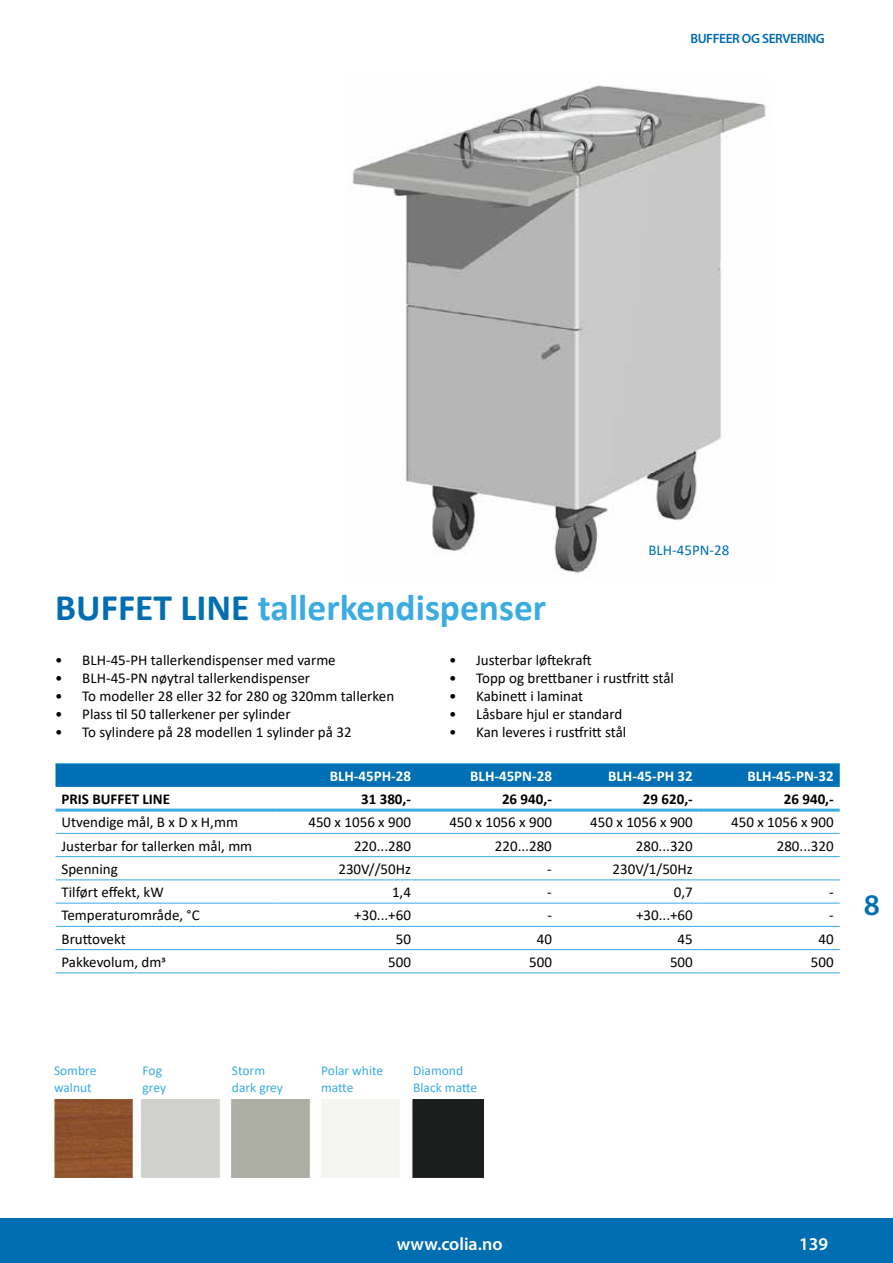
<style>
.page{position:relative;width:893px;height:1263px;background:#fff}
.page>*{position:absolute;margin:0;border:0;box-sizing:border-box;transform-origin:0 0}
.t1{font:700 37.5px "Calibri";color:#3bace2}
.t2{font:600 30px "Myriad Pro";color:#006fb3}
.t3{font:600 18px "Myriad Pro";color:#fff}
.t4{font:15px "Calibri";color:#000}
.t5{font:700 15px "Calibri";color:#fff}
.t6{font:700 15px "Calibri";color:#000}
.t7{font:15px "Calibri";color:#006fb3}
.t8{font:13.5px/16.2px "Calibri";color:#3bace2}
.t9{font:600 13.5px "Myriad Pro";letter-spacing:-.03em;color:#006bb6}
.s1{color:#006eb1}
</style>
<div class="page">
<div style="left:0;top:1218px;width:893px;height:45px;background:#006eb1"></div>
<div style="left:56px;top:764px;width:784px;height:23px;background:#006fb3"></div>
<hr style="left:56px;top:833px;width:220px;height:1px;background:#3bace2">
<hr style="left:276px;top:833px;width:141px;height:1px;background:#3bace2">
<hr style="left:417px;top:833px;width:141px;height:1px;background:#3bace2">
<hr style="left:558px;top:833px;width:141px;height:1px;background:#3bace2">
<hr style="left:699px;top:833px;width:141px;height:1px;background:#3bace2">
<hr style="left:56px;top:856px;width:220px;height:1px;background:#3bace2">
<hr style="left:276px;top:856px;width:141px;height:1px;background:#3bace2">
<hr style="left:417px;top:856px;width:141px;height:1px;background:#3bace2">
<hr style="left:558px;top:856px;width:141px;height:1px;background:#3bace2">
<hr style="left:699px;top:856px;width:141px;height:1px;background:#3bace2">
<hr style="left:56px;top:879px;width:220px;height:1px;background:#3bace2">
<hr style="left:276px;top:879px;width:141px;height:1px;background:#3bace2">
<hr style="left:417px;top:879px;width:141px;height:1px;background:#3bace2">
<hr style="left:558px;top:879px;width:141px;height:1px;background:#3bace2">
<hr style="left:699px;top:879px;width:141px;height:1px;background:#3bace2">
<hr style="left:56px;top:903px;width:220px;height:1px;background:#3bace2">
<hr style="left:276px;top:903px;width:141px;height:1px;background:#3bace2">
<hr style="left:417px;top:903px;width:141px;height:1px;background:#3bace2">
<hr style="left:558px;top:903px;width:141px;height:1px;background:#3bace2">
<hr style="left:699px;top:903px;width:141px;height:1px;background:#3bace2">
<hr style="left:56px;top:926px;width:220px;height:1px;background:#3bace2">
<hr style="left:276px;top:926px;width:141px;height:1px;background:#3bace2">
<hr style="left:417px;top:926px;width:141px;height:1px;background:#3bace2">
<hr style="left:558px;top:926px;width:141px;height:1px;background:#3bace2">
<hr style="left:699px;top:926px;width:141px;height:1px;background:#3bace2">
<hr style="left:56px;top:949px;width:220px;height:1px;background:#3bace2">
<hr style="left:276px;top:949px;width:141px;height:1px;background:#3bace2">
<hr style="left:417px;top:949px;width:141px;height:1px;background:#3bace2">
<hr style="left:558px;top:949px;width:141px;height:1px;background:#3bace2">
<hr style="left:699px;top:949px;width:141px;height:1px;background:#3bace2">
<hr style="left:56px;top:972px;width:220px;height:1px;background:#3bace2">
<hr style="left:276px;top:972px;width:141px;height:1px;background:#3bace2">
<hr style="left:417px;top:972px;width:141px;height:1px;background:#3bace2">
<hr style="left:558px;top:972px;width:141px;height:1px;background:#3bace2">
<hr style="left:699px;top:972px;width:141px;height:1px;background:#3bace2">
<hr style="left:56px;top:763px;width:220px;height:1px;background:#3bace2">
<hr style="left:276px;top:763px;width:141px;height:1px;background:#3bace2">
<hr style="left:417px;top:763px;width:141px;height:1px;background:#3bace2">
<hr style="left:558px;top:763px;width:141px;height:1px;background:#3bace2">
<hr style="left:699px;top:763px;width:141px;height:1px;background:#3bace2">
<hr style="left:56px;top:809px;width:220px;height:3px;background:#3bace2">
<hr style="left:276px;top:809px;width:141px;height:3px;background:#3bace2">
<hr style="left:417px;top:809px;width:141px;height:3px;background:#3bace2">
<hr style="left:558px;top:809px;width:141px;height:3px;background:#3bace2">
<hr style="left:699px;top:809px;width:141px;height:3px;background:#3bace2">
<img style="left:352px;top:85px;width:414px;height:488px">
<img style="left:54px;top:1099px;width:430px;height:79px">
<p class="t9" style="left:690px;top:30px;width:136px">BUFFEER OG SERVERING</p>
<h1 class="t1" style="left:55px;top:581px;width:492px"><span class="s1">BUFFET LINE</span> tallerkendispenser</h1>
<p class="t7" style="left:648px;top:539px;width:82px">BLH-45PN-28</p>
<p class="t4" style="left:55px;top:649px;width:282px">• BLH-45-PH tallerkendispenser med varme</p>
<p class="t4" style="left:55px;top:667px;width:256px">• BLH-45-PN nøytral tallerkendispenser</p>
<p class="t4" style="left:55px;top:685px;width:340px">• To modeller 28 eller 32 for 280 og 320mm tallerken</p>
<p class="t4" style="left:55px;top:703px;width:237px">• Plass til 50 tallerkener per sylinder</p>
<p class="t4" style="left:55px;top:721px;width:298px">• To sylindere på 28 modellen 1 sylinder på 32</p>
<p class="t4" style="left:449px;top:649px;width:144px">• Justerbar løftekraft</p>
<p class="t4" style="left:449px;top:667px;width:226px">• Topp og brettbaner i rustfritt stål</p>
<p class="t4" style="left:449px;top:685px;width:136px">• Kabinett i laminat</p>
<p class="t4" style="left:449px;top:703px;width:175px">• Låsbare hjul er standard</p>
<p class="t4" style="left:449px;top:721px;width:179px">• Kan leveres i rustfritt stål</p>
<p class="t5" style="left:330px;top:765px;width:83px">BLH-45PH-28</p>
<p class="t5" style="left:470px;top:765px;width:83px">BLH-45PN-28</p>
<p class="t5" style="left:608px;top:765px;width:86px">BLH-45-PH 32</p>
<p class="t5" style="left:747px;top:765px;width:88px">BLH-45-PN-32</p>
<p class="t6" style="left:61px;top:788px;width:110px">PRIS BUFFET LINE</p>
<p class="t6" style="left:361px;top:788px;width:51px">31 380,-</p>
<p class="t6" style="left:502px;top:788px;width:51px">26 940,-</p>
<p class="t6" style="left:643px;top:788px;width:51px">29 620,-</p>
<p class="t6" style="left:784px;top:788px;width:51px">26 940,-</p>
<p class="t4" style="left:61px;top:812px;width:178px">Utvendige mål, B x D x H,mm</p>
<p class="t4" style="left:308px;top:812px;width:104px">450 x 1056 x 900</p>
<p class="t4" style="left:449px;top:812px;width:104px">450 x 1056 x 900</p>
<p class="t4" style="left:590px;top:812px;width:104px">450 x 1056 x 900</p>
<p class="t4" style="left:731px;top:812px;width:104px">450 x 1056 x 900</p>
<p class="t4" style="left:61px;top:835px;width:192px">Justerbar for tallerken mål, mm</p>
<p class="t4" style="left:354px;top:835px;width:58px">220...280</p>
<p class="t4" style="left:495px;top:835px;width:58px">220...280</p>
<p class="t4" style="left:636px;top:835px;width:58px">280...320</p>
<p class="t4" style="left:777px;top:835px;width:58px">280...320</p>
<p class="t4" style="left:61px;top:858px;width:58px">Spenning</p>
<p class="t4" style="left:338px;top:858px;width:74px">230V//50Hz</p>
<p class="t4" style="left:547px;top:858px;width:6px">-</p>
<p class="t4" style="left:613px;top:858px;width:82px">230V/1/50Hz</p>
<p class="t4" style="left:61px;top:882px;width:104px">Tilført effekt, kW</p>
<p class="t4" style="left:392px;top:882px;width:20px">1,4</p>
<p class="t4" style="left:547px;top:882px;width:6px">-</p>
<p class="t4" style="left:674px;top:882px;width:20px">0,7</p>
<p class="t4" style="left:829px;top:882px;width:6px">-</p>
<p class="t4" style="left:61px;top:905px;width:140px">Temperaturområde, °C</p>
<p class="t4" style="left:354px;top:905px;width:58px">+30...+60</p>
<p class="t4" style="left:547px;top:905px;width:6px">-</p>
<p class="t4" style="left:636px;top:905px;width:58px">+30...+60</p>
<p class="t4" style="left:829px;top:905px;width:6px">-</p>
<p class="t4" style="left:62px;top:928px;width:66px">Bruttovekt</p>
<p class="t4" style="left:396px;top:928px;width:17px">50</p>
<p class="t4" style="left:537px;top:928px;width:17px">40</p>
<p class="t4" style="left:678px;top:928px;width:17px">45</p>
<p class="t4" style="left:818px;top:928px;width:17px">40</p>
<p class="t4" style="left:62px;top:951px;width:106px">Pakkevolum, dm3</p>
<p class="t4" style="left:388px;top:951px;width:24px">500</p>
<p class="t4" style="left:529px;top:951px;width:24px">500</p>
<p class="t4" style="left:670px;top:951px;width:24px">500</p>
<p class="t4" style="left:811px;top:951px;width:24px">500</p>
<h2 class="t2" style="left:864px;top:886px;width:18px">8</h2>
<p class="t8" style="left:54px;top:1062px;width:44px">Sombre walnut</p>
<p class="t8" style="left:143px;top:1062px;width:25px">Fog grey</p>
<p class="t8" style="left:232px;top:1062px;width:53px">Storm dark grey</p>
<p class="t8" style="left:321px;top:1062px;width:64px">Polar white matte</p>
<p class="t8" style="left:413px;top:1062px;width:66px">Diamond<br>Black matte</p>
<p class="t3" style="left:397px;top:1232px;width:107px">www.colia.no</p>
<p class="t3" style="left:799px;top:1232px;width:30px">139</p>
</div>
